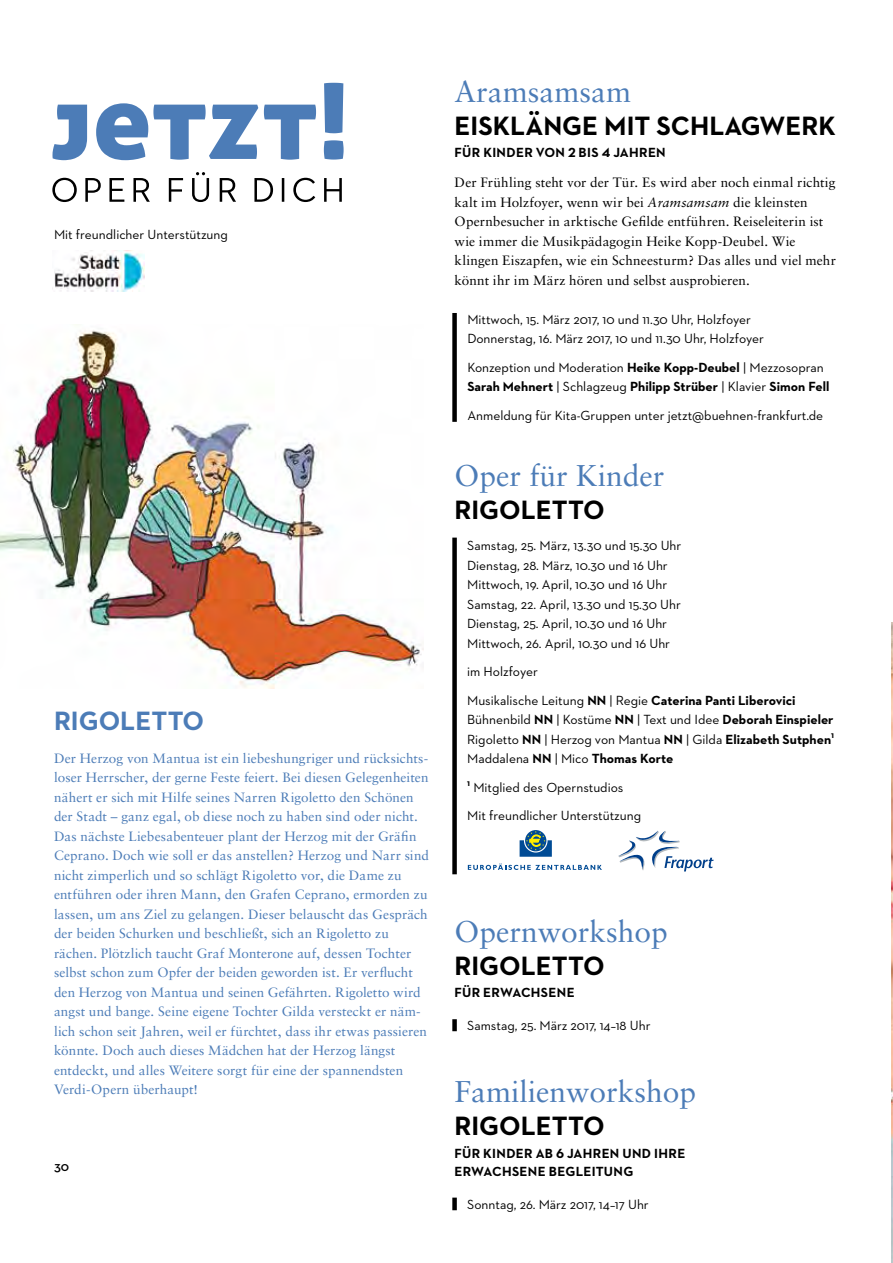
<style>
.page{position:relative;width:893px;height:1263px;background:#fff}
.page>*{position:absolute;margin:0;border:0;box-sizing:border-box;transform-origin:0 0}
.t1{font:30px "Sabon";color:#4c7cb7}
.t2{font:700 27px "Neutraface 2 Text";color:#000}
.t3{font:700 27px "Neutraface 2 Text";color:#4c7cb7}
.t4{font:13.5px/19.5px "Sabon";letter-spacing:.01em;color:#4c7cb7}
.t5{font:13.5px/19.5px "Neutraface 2 Text";color:#000}
.t6{font:13.5px/19.5px "Sabon";letter-spacing:.01em;color:#000}
.t7{font:700 13.5px/18px "Neutraface 2 Text";letter-spacing:.02em;color:#000}
.t8{font:600 13.5px "Neutraface 2 Text";color:#000}
.s1{font-style:italic}
.s2{font-weight:700}
</style>
<div class="page">
<img style="left:0;top:330px;width:424px;height:359px">
<svg style="left:52px;top:172px;width:290px;height:30px"></svg>
<svg style="left:52px;top:83px;width:292px;height:77px"></svg>
<div style="left:452px;top:313px;width:5px;height:109px;background:#000"></div>
<div style="left:452px;top:538px;width:5px;height:336px;background:#000"></div>
<div style="left:452px;top:1019px;width:5px;height:12px;background:#000"></div>
<img style="left:891px;top:623px;width:2px;height:639px">
<div style="left:452px;top:1197px;width:5px;height:13px;background:#000"></div>
<img style="left:52px;top:250px;width:92px;height:41px">
<svg style="left:520px;top:831px;width:32px;height:26px"></svg>
<svg style="left:468px;top:863px;width:134px;height:7px"></svg>
<svg style="left:618px;top:831px;width:96px;height:40px"></svg>
<p class="t5" style="left:54px;top:225px;width:175px">Mit freundlicher Unterstützung</p>
<h2 class="t3" style="left:54px;top:703px;width:152px">RIGOLETTO</h2>
<p class="t4" style="left:54px;top:748px;width:377px">Der Herzog von Mantua ist ein liebeshungriger und rücksichts&shy;loser Herrscher, der gerne Feste feiert. Bei diesen Gelegenheiten nähert er sich mit Hilfe seines Narren Rigoletto den Schönen der Stadt – ganz egal, ob diese noch zu haben sind oder nicht.<br>Das nächste Liebesabenteuer plant der Herzog mit der Gräfin Ceprano. Doch wie soll er das anstellen? Herzog und Narr sind nicht zimperlich und so schlägt Rigoletto vor, die Dame zu entführen oder ihren Mann, den Grafen Ceprano, ermorden zu lassen, um ans Ziel zu gelangen. Dieser belauscht das Gespräch der beiden Schurken und beschließt, sich an Rigoletto zu rächen. Plötzlich taucht Graf Monterone auf, dessen Tochter selbst schon zum Opfer der beiden geworden ist. Er verflucht den Herzog von Mantua und seinen Gefährten. Rigoletto wird angst und bange. Seine eigene Tochter Gilda versteckt er näm&shy;lich schon seit Jahren, weil er fürchtet, dass ihr etwas passieren könnte. Doch auch dieses Mädchen hat der Herzog längst entdeckt, und alles Weitere sorgt für eine der spannendsten Verdi-Opern überhaupt!</p>
<p class="t8" style="left:54px;top:1157px;width:17px">30</p>
<h1 class="t1" style="left:455px;top:73px;width:178px">Aramsamsam</h1>
<h2 class="t2" style="left:455px;top:108px;width:383px">EISKLÄNGE MIT SCHLAGWERK</h2>
<p class="t7" style="left:455px;top:143px;width:213px">FÜR KINDER VON 2 BIS 4 JAHREN</p>
<p class="t6" style="left:455px;top:172px;width:383px">Der Frühling steht vor der Tür. Es wird aber noch einmal richtig kalt im Holzfoyer, wenn wir bei <span class="s1">Aramsamsam</span> die kleinsten Opernbesucher in arktische Gefilde entführen. Reiseleiterin ist wie immer die Musikpädagogin Heike Kopp-Deubel. Wie klingen Eiszapfen, wie ein Schneesturm? Das alles und viel mehr könnt ihr im März hören und selbst ausprobieren.</p>
<p class="t5" style="left:467px;top:309px;width:298px">Mittwoch, 15. März 2017, 10 und 11.30 Uhr, Holzfoyer<br>Donnerstag, 16. März 2017, 10 und 11.30 Uhr, Holzfoyer</p>
<p class="t5" style="left:467px;top:357px;width:364px">Konzeption und Moderation <span class="s2">Heike Kopp-Deubel</span> | Mezzosopran<br><span class="s2">Sarah Mehnert</span> | Schlagzeug <span class="s2">Philipp Strüber</span> | Klavier <span class="s2">Simon Fell</span></p>
<p class="t5" style="left:467px;top:405px;width:357px">Anmeldung für Kita-Gruppen unter jetzt@buehnen-frankfurt.de</p>
<h1 class="t1" style="left:454px;top:457px;width:212px">Oper für Kinder</h1>
<h2 class="t2" style="left:454px;top:492px;width:152px">RIGOLETTO</h2>
<p class="t5" style="left:467px;top:536px;width:216px">Samstag, 25. März, 13.30 und 15.30 Uhr Dienstag, 28. März, 10.30 und 16 Uhr Mittwoch, 19. April, 10.30 und 16 Uhr Samstag, 22. April, 13.30 und 15.30 Uhr Dienstag, 25. April, 10.30 und 16 Uhr Mittwoch, 26. April, 10.30 und 16 Uhr</p>
<p class="t5" style="left:467px;top:657px;width:330px;line-height:28.5px">im Holzfoyer<br>Musikalische Leitung <span class="s2">NN</span> | Regie <span class="s2">Caterina Panti Liberovici</span></p>
<p class="t5" style="left:467px;top:710px;width:368px;text-align:justify">Bühnenbild <span class="s2">NN</span> | Kostüme <span class="s2">NN</span> | Text und Idee <span class="s2">Deborah Einspieler </span>Rigoletto <span class="s2">NN</span> | Herzog von Mantua <span class="s2">NN</span> | Gilda <span class="s2">Elizabeth Sutphen</span><sup>1<br></sup>Maddalena <span class="s2">NN</span> | Mico <span class="s2">Thomas Korte</span></p>
<p class="t5" style="left:467px;top:773px;width:175px;line-height:28.5px"><sup>1</sup> Mitglied des Opernstudios<br>Mit freundlicher Unterstützung</p>
<h1 class="t1" style="left:454px;top:913px;width:215px">Opernworkshop</h1>
<h2 class="t2" style="left:454px;top:948px;width:152px">RIGOLETTO</h2>
<p class="t7" style="left:454px;top:983px;width:122px">FÜR ERWACHSENE</p>
<p class="t5" style="left:467px;top:1016px;width:185px">Samstag, 25. März 2017, 14–18 Uhr</p>
<h1 class="t1" style="left:454px;top:1074px;width:243px">Familienworkshop</h1>
<h2 class="t2" style="left:454px;top:1109px;width:152px">RIGOLETTO</h2>
<p class="t7" style="left:454px;top:1144px;width:232px">FÜR KINDER AB 6 JAHREN UND IHRE<br>ERWACHSENE BEGLEITUNG</p>
<p class="t5" style="left:467px;top:1194px;width:183px">Sonntag, 26. März 2017, 14–17 Uhr</p>
</div>
